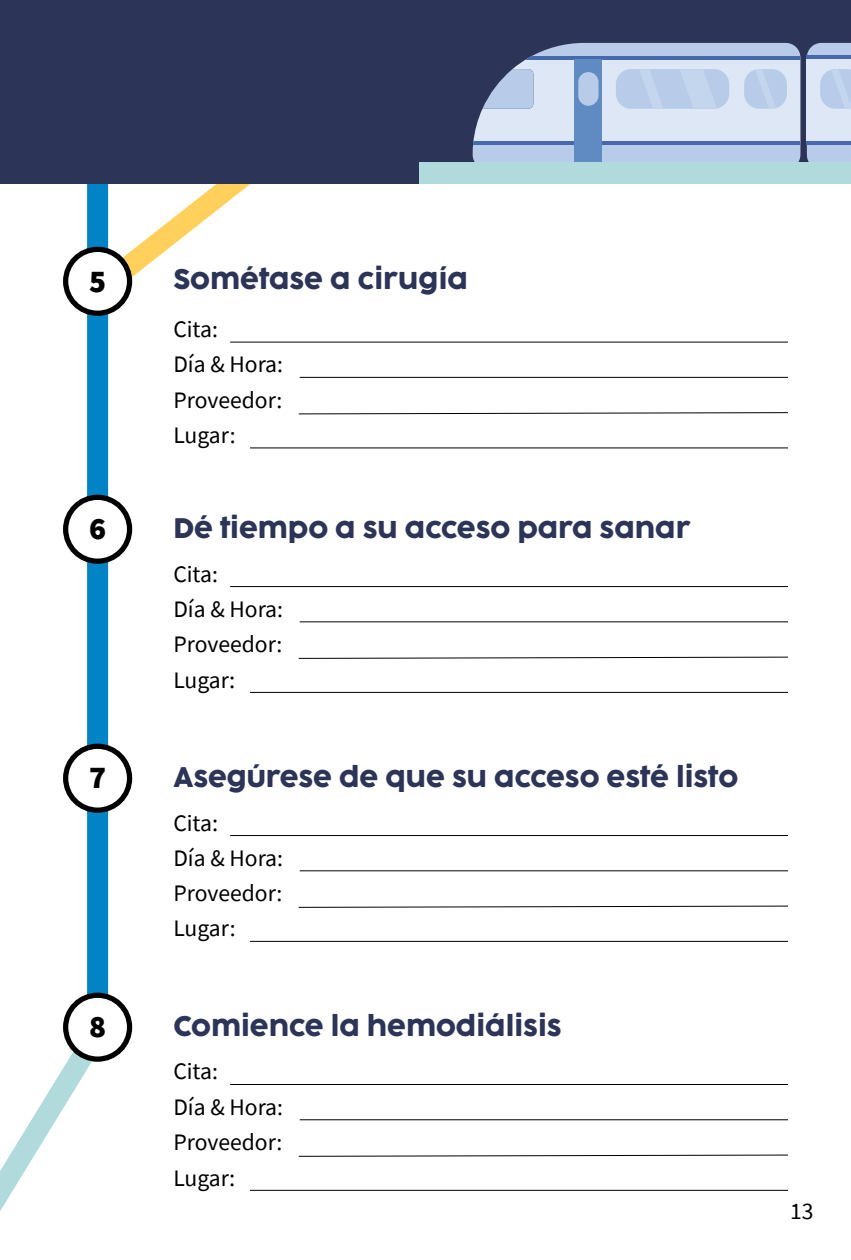
<style>
.page{position:relative;width:851px;height:1260px;background:#fff}
.page>*{position:absolute;margin:0;border:0;box-sizing:border-box;transform-origin:0 0}
.t1{font:900 31.5px "Source Sans Pro";color:#000}
.t2{font:26.25px "Cocogoose Pro";color:#2c3457}
.t3{font:23.62px/35.5px "Source Sans Pro";color:#000}
.s1{font-size:24.5px}
</style>
<div class="page">
<div style="left:87px;top:0;width:21px;height:1027px;background:#0283c5"></div>
<svg style="left:68px;top:184px;width:182px;height:137px"></svg>
<div style="left:0;top:0;width:850px;height:184px;background:#2c3457"></div>
<svg style="left:806px;top:43px;width:44px;height:13px"></svg>
<svg style="left:806px;top:144px;width:44px;height:18px"></svg>
<div style="left:806px;top:57px;width:44px;height:86px;background:#dee7f5"></div>
<hr style="left:806px;top:141px;width:44px;height:3px;background:#4569ac">
<hr style="left:806px;top:56px;width:44px;height:3px;background:#4569ac">
<svg style="left:820px;top:69px;width:30px;height:40px"></svg>
<svg style="left:472px;top:43px;width:328px;height:119px"></svg>
<div style="left:420px;top:162px;width:430px;height:22px;background:#b0dadc"></div>
<svg style="left:0;top:998px;width:129px;height:213px"></svg>
<div style="left:66px;top:746px;width:64px;height:64px;background:#fff;border-radius:50%"></div>
<div style="left:63px;top:744px;width:69px;height:69px;border:5px solid #000;border-radius:50%"></div>
<div style="left:66px;top:497px;width:64px;height:64px;background:#fff;border-radius:50%"></div>
<div style="left:63px;top:495px;width:69px;height:69px;border:5px solid #000;border-radius:50%"></div>
<div style="left:66px;top:995px;width:64px;height:64px;background:#fff;border-radius:50%"></div>
<div style="left:63px;top:993px;width:69px;height:69px;border:5px solid #000;border-radius:50%"></div>
<div style="left:66px;top:249px;width:64px;height:64px;background:#fff;border-radius:50%"></div>
<div style="left:63px;top:247px;width:69px;height:69px;border:5px solid #000;border-radius:50%"></div>
<hr style="left:250px;top:447px;width:537px;height:1px;background:#000">
<hr style="left:230px;top:342px;width:557px;height:1px;background:#000">
<hr style="left:300px;top:377px;width:487px;height:1px;background:#000">
<svg style="left:298px;top:412px;width:490px;height:3px"></svg>
<hr style="left:250px;top:692px;width:537px;height:1px;background:#000">
<hr style="left:230px;top:586px;width:557px;height:1px;background:#000">
<hr style="left:300px;top:621px;width:487px;height:1px;background:#000">
<svg style="left:298px;top:656px;width:490px;height:3px"></svg>
<hr style="left:250px;top:941px;width:537px;height:1px;background:#000">
<hr style="left:230px;top:835px;width:557px;height:1px;background:#000">
<hr style="left:300px;top:870px;width:487px;height:1px;background:#000">
<svg style="left:298px;top:905px;width:490px;height:3px"></svg>
<hr style="left:250px;top:1190px;width:537px;height:1px;background:#000">
<hr style="left:230px;top:1084px;width:557px;height:1px;background:#000">
<hr style="left:300px;top:1119px;width:487px;height:1px;background:#000">
<svg style="left:298px;top:1154px;width:490px;height:3px"></svg>
<h1 class="t1" style="left:89px;top:259px;width:19px">5</h1>
<h1 class="t1" style="left:89px;top:507px;width:19px">6</h1>
<p class="t2" style="left:173px;top:258px;width:296px">Sométase a cirugía</p>
<p class="t3" style="left:173px;top:311px;width:111px">Cita:<br>Día &amp; Hora:<br>Proveedor:<br>Lugar:</p>
<p class="t2" style="left:173px;top:507px;width:519px">Dé tiempo a su acceso para sanar</p>
<p class="t3" style="left:173px;top:556px;width:111px">Cita:<br>Día &amp; Hora:<br>Proveedor:<br>Lugar<span class="s1">:</span></p>
<h1 class="t1" style="left:89px;top:756px;width:19px">7</h1>
<p class="t2" style="left:173px;top:756px;width:566px">AsegÚrese de que su acceso esté listo</p>
<p class="t3" style="left:173px;top:806px;width:111px;line-height:35px">Cita<span class="s1">:<br></span>Día &amp; Hora:<br>Proveedor:<br>Lugar:</p>
<h1 class="t1" style="left:89px;top:1005px;width:19px">8</h1>
<p class="t2" style="left:173px;top:1005px;width:389px">Comience la hemodiálisis</p>
<p class="t3" style="left:173px;top:1054px;width:111px">Cita:<br>Día &amp; Hora:<br>Proveedor:<br>Lugar<span class="s1">:</span></p>
<p class="t3" style="left:790px;top:1193px;width:25px">13</p>
</div>
